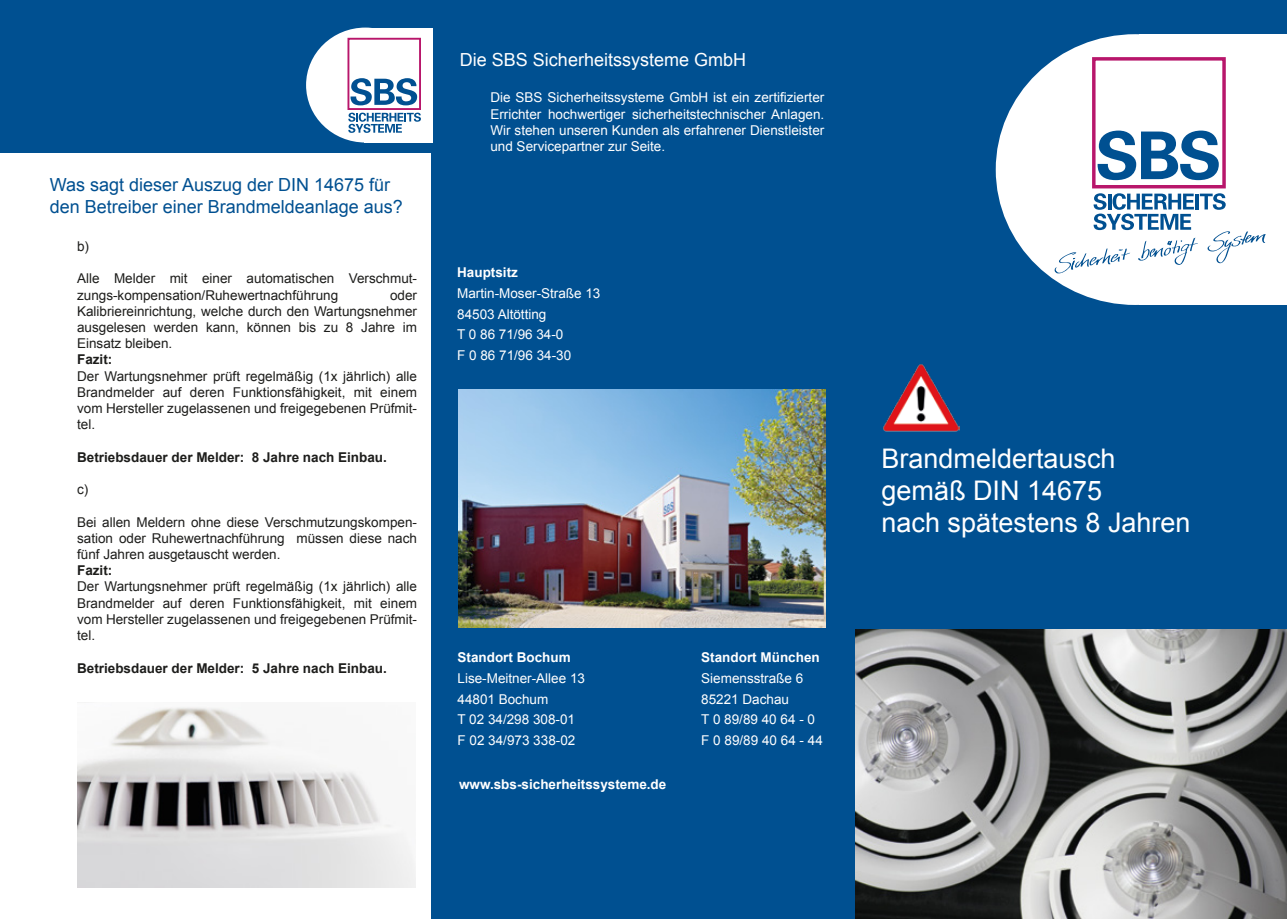
<style>
.page{position:relative;width:1287px;height:919px;background:#fff}
.page>*{position:absolute;margin:0;border:0;box-sizing:border-box;transform-origin:0 0}
.t1{font:27px/32.4px "Arial";color:#fff}
.t2{font:18px/21.6px "Arial";color:#005091}
.t3{font:18px "Arial";color:#fff}
.t4{font:13.5px/16.2px "Arial";color:#1d1d1b;text-align:justify}
.t5{font:13.5px/20.7px "Arial";color:#fff}
.t6{font:700 13.5px "Arial";color:#1d1d1b}
.t7{font:700 13.5px "Arial";color:#fff}
</style>
<div class="page">
<img style="left:855px;top:628px;width:432px;height:290px">
<div style="left:431px;top:0;width:424px;height:918px;background:#005091"></div>
<div style="left:0;top:0;width:431px;height:153px;background:#005091"></div>
<div style="left:365px;top:28px;width:68px;height:114px;background:#fff"></div>
<div style="left:306px;top:28px;width:119px;height:114px;background:#fff;border-radius:50%"></div>
<div style="left:853px;top:0;width:434px;height:628px;background:#005091"></div>
<div style="left:1139px;top:34px;width:148px;height:271px;background:#fff"></div>
<div style="left:996px;top:34px;width:279px;height:271px;background:#fff;border-radius:50%"></div>
<svg style="left:1208px;top:231px;width:58px;height:32px"></svg>
<svg style="left:1138px;top:237px;width:60px;height:28px"></svg>
<svg style="left:1055px;top:248px;width:75px;height:25px"></svg>
<img style="left:459px;top:389px;width:367px;height:237px">
<div style="left:1092px;top:57px;width:134px;height:131px;border:3px solid #b8166b"></div>
<svg style="left:1098px;top:130px;width:121px;height:50px"></svg>
<hr style="left:1196px;top:193px;width:3px;height:16px;background:#005091">
<svg style="left:1200px;top:193px;width:26px;height:17px"></svg>
<svg style="left:1094px;top:193px;width:100px;height:37px"></svg>
<div style="left:347px;top:38px;width:74px;height:72px;border:2px solid #b8166b"></div>
<svg style="left:351px;top:78px;width:66px;height:27px"></svg>
<svg style="left:348px;top:113px;width:73px;height:20px"></svg>
<img style="left:883px;top:364px;width:76px;height:67px">
<img style="left:78px;top:702px;width:338px;height:184px">
<h2 class="t2" style="left:50px;top:174px;width:355px">Was sagt dieser Auszug der DIN 14675 für den Betreiber einer Brandmeldeanlage aus?</h2>
<p class="t4" style="left:77px;top:238px;width:14px">b)</p>
<p class="t4" style="left:77px;top:270px;width:341px">Alle Melder mit einer automatischen Verschmut&shy;zungs-kompensation/Ruhewertnachführung</p>
<p class="t4" style="left:77px;top:287px;width:341px;text-indent:313px">oder Kalibriereinrichtung, welche durch den Wartungsnehmer ausgelesen werden kann, können bis zu 8 Jahre im Einsatz bleiben.</p>
<p class="t6" style="left:77px;top:350px;width:37px">Fazit:</p>
<p class="t4" style="left:77px;top:368px;width:341px">Der Wartungsnehmer prüft regelmäßig (1x jährlich) alle Brandmelder auf deren Funktionsfähigkeit, mit einem vom Hersteller zugelassenen und freigegebenen Prüfmit&shy;tel.</p>
<p class="t6" style="left:77px;top:448px;width:311px">Betriebsdauer der Melder: 8 Jahre nach Einbau.</p>
<p class="t4" style="left:77px;top:481px;width:13px">c)</p>
<p class="t4" style="left:77px;top:513px;width:341px">Bei allen Meldern ohne diese Verschmutzungskompen&shy;sation oder Ruhewertnachführung müssen diese nach fünf Jahren ausgetauscht werden.</p>
<p class="t6" style="left:77px;top:561px;width:37px">Fazit:</p>
<p class="t4" style="left:77px;top:578px;width:341px">Der Wartungsnehmer prüft regelmäßig (1x jährlich) alle Brandmelder auf deren Funktionsfähigkeit, mit einem vom Hersteller zugelassenen und freigegebenen Prüfmit&shy;tel.</p>
<p class="t6" style="left:77px;top:658px;width:311px">Betriebsdauer der Melder: 5 Jahre nach Einbau.</p>
<h2 class="t3" style="left:460px;top:48px;width:288px">Die SBS Sicherheitssysteme GmbH</h2>
<p class="t5" style="left:490px;top:90px;width:335px;line-height:16.2px;text-align:justify">Die SBS Sicherheitssysteme GmbH ist ein zertifizierter Errichter hochwertiger sicherheitstechnischer Anlagen.<br>Wir stehen unseren Kunden als erfahrener Dienstleister und Servicepartner zur Seite.</p>
<p class="t7" style="left:457px;top:263px;width:62px">Hauptsitz</p>
<p class="t5" style="left:457px;top:283px;width:145px">Martin-Moser-Straße 13<br>84503 Altötting<br>T 0 86 71/96 34-0<br>F 0 86 71/96 34-30</p>
<p class="t7" style="left:458px;top:648px;width:115px">Standort Bochum</p>
<p class="t5" style="left:458px;top:667px;width:129px">Lise-Meitner-Allee 13<br>44801 Bochum<br>T 02 34/298 308-01<br>F 02 34/973 338-02</p>
<p class="t7" style="left:459px;top:775px;width:209px">www.sbs-sicherheitssysteme.de</p>
<p class="t7" style="left:701px;top:648px;width:120px">Standort München</p>
<p class="t5" style="left:701px;top:667px;width:123px">Siemensstraße 6<br>85221 Dachau<br>T 0 89/89 40 64 - 0<br>F 0 89/89 40 64 - 44</p>
<h1 class="t1" style="left:881px;top:442px;width:311px">Brandmeldertausch gemäß DIN 14675<br>nach spätestens 8 Jahren</h1>
</div>
